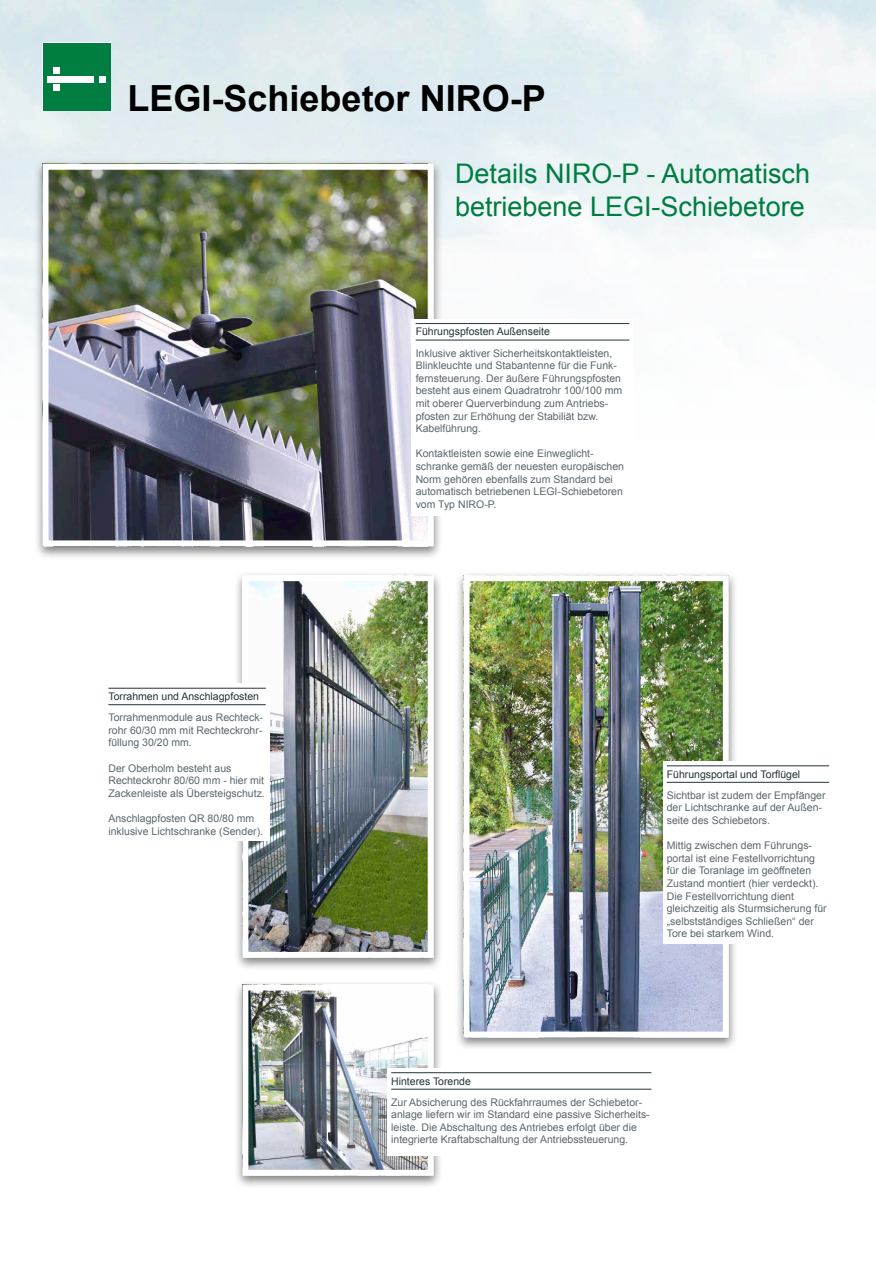
<style>
.page{position:relative;width:876px;height:1263px;background:#fff}
.page>*{position:absolute;margin:0;border:0;box-sizing:border-box;transform-origin:0 0}
.t1{font:700 36px "Arial";color:#000}
.t2{font:27px/32.4px "Arial";color:#007d40}
.t3{font:10.5px/12.6px "Arial";color:#5a676d}
.t4{font:10.5px "Arial";color:#23343a}
</style>
<div class="page">
<div style="left:454px;top:570px;width:284px;height:481px;background:#000;opacity:.5"></div>
<img style="left:470px;top:582px;width:252px;height:448px">
<div style="left:463px;top:575px;width:266px;height:462px;border:6px solid #fff"></div>
<div style="left:233px;top:980px;width:210px;height:209px;background:#000;opacity:.5"></div>
<img style="left:249px;top:991px;width:178px;height:178px">
<div style="left:242px;top:984px;width:192px;height:192px;border:6px solid #fff"></div>
<div style="left:233px;top:570px;width:210px;height:401px;background:#000;opacity:.5"></div>
<img style="left:249px;top:582px;width:178px;height:369px">
<div style="left:242px;top:575px;width:192px;height:383px;border:6px solid #fff"></div>
<div style="left:104px;top:684px;width:166px;height:157px;background:#fff"></div>
<hr style="left:108px;top:688px;width:158px;height:1px;background:#23343a">
<hr style="left:108px;top:704px;width:158px;height:1px;background:#23343a">
<div style="left:34px;top:159px;width:409px;height:401px;background:#000;opacity:.5"></div>
<img style="left:50px;top:171px;width:377px;height:368px">
<div style="left:43px;top:164px;width:391px;height:382px;border:6px solid #fff"></div>
<div style="left:411px;top:319px;width:223px;height:197px;background:#fff"></div>
<hr style="left:416px;top:323px;width:213px;height:1px;background:#23343a">
<hr style="left:416px;top:340px;width:213px;height:1px;background:#23343a">
<div style="left:662px;top:761px;width:171px;height:183px;background:#fff"></div>
<hr style="left:667px;top:765px;width:162px;height:1px;background:#23343a">
<hr style="left:667px;top:782px;width:162px;height:1px;background:#23343a">
<div style="left:387px;top:1068px;width:269px;height:87px;background:#fff"></div>
<hr style="left:391px;top:1072px;width:260px;height:1px;background:#23343a">
<hr style="left:391px;top:1089px;width:260px;height:1px;background:#23343a">
<div style="left:43px;top:43px;width:68px;height:67px;background:#007d40"></div>
<div style="left:47px;top:76px;width:46px;height:6px;background:#fff"></div>
<div style="left:99px;top:76px;width:7px;height:6px;background:#fff"></div>
<div style="left:53px;top:68px;width:7px;height:6px;background:#fff"></div>
<div style="left:53px;top:84px;width:7px;height:6px;background:#fff"></div>
<h1 class="t1" style="left:128px;top:74px;width:420px">LEGI-Schiebetor NIRO-P</h1>
<h2 class="t2" style="left:455px;top:158px;width:357px">Details NIRO-P - Automatisch betriebene LEGI-Schiebetore</h2>
<p class="t4" style="left:108px;top:689px;width:152px">Torrahmen und Anschlagpfosten</p>
<p class="t3" style="left:108px;top:711px;width:156px;text-align:justify">Torrahmenmodule aus Rechteck&shy;rohr 60/30 mm mit Rechteckrohr&shy;füllung 30/20 mm.</p>
<p class="t3" style="left:108px;top:762px;width:158px">Der Oberholm besteht aus<br>Rechteckrohr 80/60 mm - hier mit<br>Zackenleiste als Übersteigschutz.</p>
<p class="t3" style="left:108px;top:812px;width:156px">Anschlagpfosten QR 80/80 mm inklusive Lichtschranke (Sender).</p>
<p class="t4" style="left:416px;top:325px;width:136px">Führungspfosten Außenseite</p>
<p class="t3" style="left:416px;top:347px;width:208px">Inklusive aktiver Sicherheitskontaktleisten, Blinkleuchte und Stabantenne für die Funk&shy;fernsteuerung. Der äußere Führungspfosten besteht aus einem Quadratrohr 100/100 mm mit oberer Querverbindung zum Antriebs&shy;pfosten zur Erhöhung der Stabiliät bzw.<br>Kabelführung.</p>
<p class="t3" style="left:416px;top:447px;width:210px">Kontaktleisten sowie eine Einweglicht&shy;schranke gemäß der neuesten europäischen Norm gehören ebenfalls zum Standard bei automatisch betriebenen LEGI-Schiebetoren vom Typ NIRO-P.</p>
<p class="t4" style="left:667px;top:767px;width:135px">Führungsportal und Torflügel</p>
<p class="t3" style="left:667px;top:789px;width:160px">Sichtbar ist zudem der Empfänger der Lichtschranke auf der Außen&shy;seite des Schiebetors.</p>
<p class="t3" style="left:667px;top:839px;width:161px">Mittig zwischen dem Führungs&shy;portal ist eine Festellvorrichtung für die Toranlage im geöffneten<br>Zustand montiert (hier verdeckt).<br>Die Festellvorrichtung dient gleichzeitig als Sturmsicherung für „selbstständiges Schließen“ der<br>Tore bei starkem Wind.</p>
<p class="t4" style="left:391px;top:1074px;width:81px">Hinteres Torende</p>
<p class="t3" style="left:391px;top:1096px;width:260px">Zur Absicherung des Rückfahrraumes der Schiebetor&shy;anlage liefern wir im Standard eine passive Sicherheits&shy;leiste. Die Abschaltung des Antriebes erfolgt über die integrierte Kraftabschaltung der Antriebssteuerung.</p>
</div>
